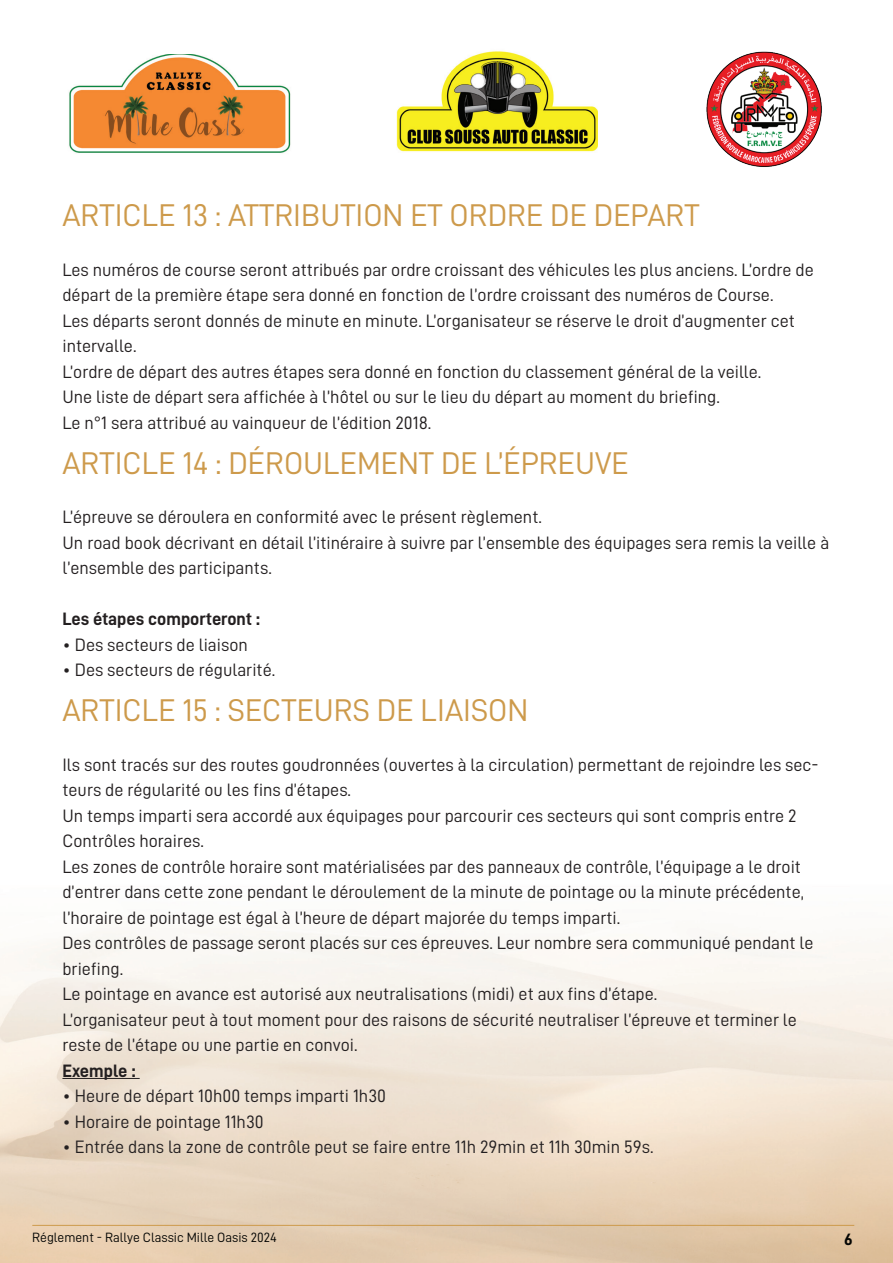
<style>
.page{position:relative;width:893px;height:1263px;background:#fff}
.page>*{position:absolute;margin:0;border:0;box-sizing:border-box;transform-origin:0 0}
.t1{font:31.5px "D DIN";color:#cd9a4b}
.t2{font:18px/25.5px "D DIN";color:#231f20}
.t3{font:18px "D DIN Bold";color:#231f20}
.t4{font:16.5px "D DIN Bold";color:#040503}
.t5{font:13.5px "D DIN";color:#040503}
</style>
<div class="page">
<img style="left:69px;top:54px;width:222px;height:99px">
<img style="left:397px;top:51px;width:200px;height:101px">
<img style="left:706px;top:51px;width:116px;height:116px">
<hr style="left:32px;top:1225px;width:822px;height:1px;background:#cd9a4b">
<hr style="left:62px;top:1078px;width:78px;height:1px;background:#231f20">
<h1 class="t1" style="left:62px;top:198px;width:639px">ARTICLE 13 : ATTRIBUTION ET ORDRE DE DEPART</h1>
<p class="t2" style="left:62px;top:256px;width:753px">Les numéros de course seront attribués par ordre croissant des véhicules les plus anciens. L’ordre de départ de la première étape sera donné en fonction de l’ordre croissant des numéros de Course.<br>Les départs seront donnés de minute en minute. L’organisateur se réserve le droit d’augmenter cet intervalle.<br>L’ordre de départ des autres étapes sera donné en fonction du classement général de la veille.<br>Une liste de départ sera affichée à l’hôtel ou sur le lieu du départ au moment du briefing.<br>Le n°1 sera attribué au vainqueur de l’édition 2018.</p>
<h1 class="t1" style="left:62px;top:445px;width:568px">ARTICLE 14 : DÉROULEMENT DE L’ÉPREUVE</h1>
<p class="t2" style="left:62px;top:504px;width:768px">L’épreuve se déroulera en conformité avec le présent règlement.<br>Un road book décrivant en détail l’itinéraire à suivre par l’ensemble des équipages sera remis la veille à l’ensemble des participants.</p>
<p class="t3" style="left:62px;top:609px;width:199px">Les étapes comporteront :</p>
<p class="t2" style="left:62px;top:631px;width:187px">• Des secteurs de liaison</p>
<p class="t2" style="left:62px;top:657px;width:214px">• Des secteurs de régularité.</p>
<h1 class="t1" style="left:62px;top:693px;width:467px">ARTICLE 15 : SECTEURS DE LIAISON</h1>
<p class="t2" style="left:62px;top:751px;width:758px">Ils sont tracés sur des routes goudronnées (ouvertes à la circulation) permettant de rejoindre les sec&shy;teurs de régularité ou les fins d’étapes.<br>Un temps imparti sera accordé aux équipages pour parcourir ces secteurs qui sont compris entre 2<br>Contrôles horaires.<br>Les zones de contrôle horaire sont matérialisées par des panneaux de contrôle, l’équipage a le droit d’entrer dans cette zone pendant le déroulement de la minute de pointage ou la minute précédente, l’horaire de pointage est égal à l’heure de départ majorée du temps imparti.<br>Des contrôles de passage seront placés sur ces épreuves. Leur nombre sera communiqué pendant le briefing.<br>Le pointage en avance est autorisé aux neutralisations (midi) et aux fins d’étape.<br>L’organisateur peut à tout moment pour des raisons de sécurité neutraliser l’épreuve et terminer le reste de l’étape ou une partie en convoi.</p>
<p class="t3" style="left:62px;top:1060px;width:75px">Exemple :</p>
<p class="t2" style="left:62px;top:1083px;width:325px">• Heure de départ 10h00 temps imparti 1h30</p>
<p class="t2" style="left:62px;top:1108px;width:203px">• Horaire de pointage 11h30</p>
<p class="t2" style="left:62px;top:1134px;width:593px">• Entrée dans la zone de contrôle peut se faire entre 11h 29min et 11h 30min 59s.</p>
<p class="t5" style="left:32px;top:1230px;width:246px">Réglement - Rallye Classic Mille Oasis 2024</p>
<p class="t4" style="left:844px;top:1230px;width:10px">6</p>
</div>
